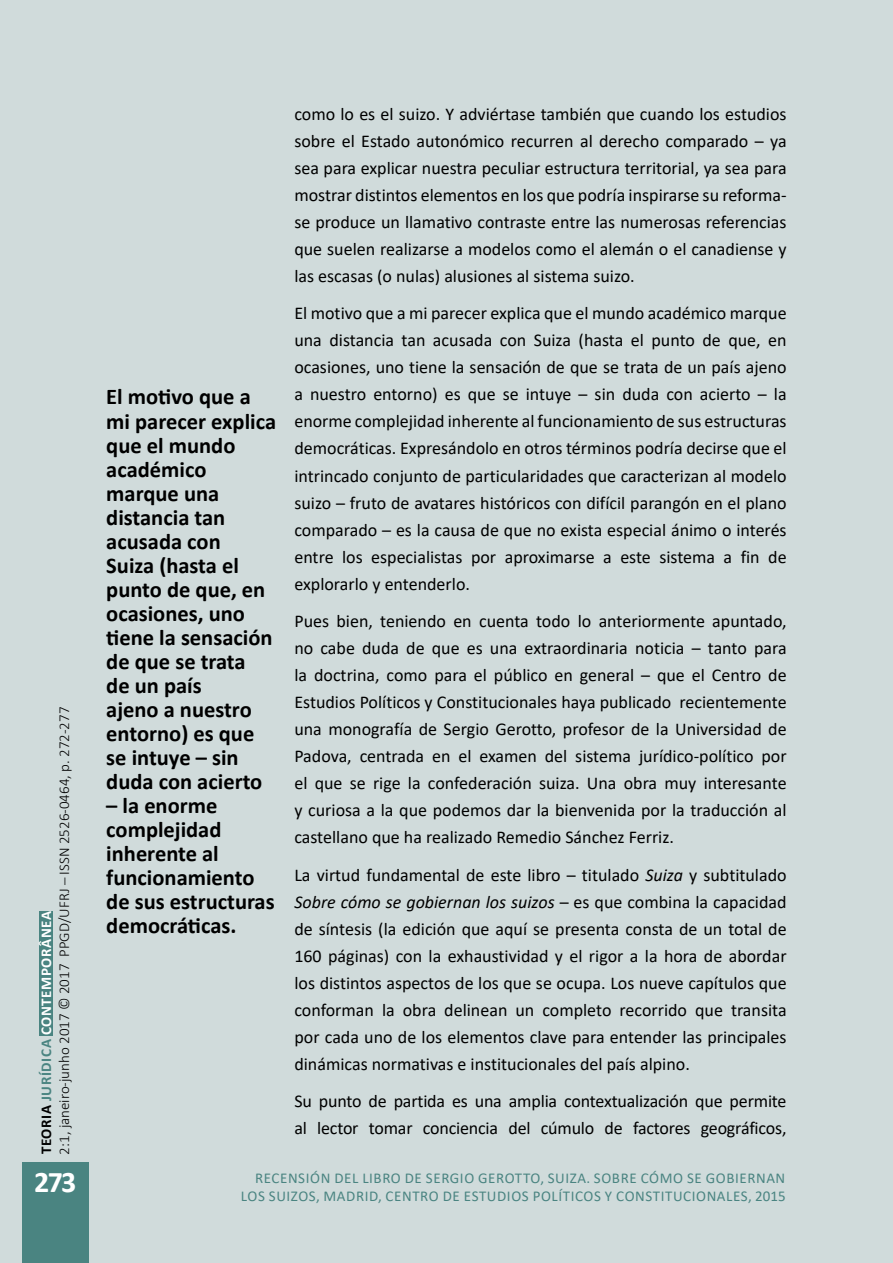
<style>
.page{position:relative;width:893px;height:1263px;background:#d0dbdb}
.page>*{position:absolute;margin:0;border:0;box-sizing:border-box;transform-origin:0 0}
.t1{font:700 30px "Calibri";color:#fff}
.t2{font:700 22.5px/24px "Calibri";color:#000}
.t3{font:18px/27px "Calibri";color:#000;text-align:justify}
.t4{font:15px/18px "Calibri";letter-spacing:.04em;color:#4a8481;text-align:right}
.t5{font:300 15px/18px "Calibri";color:#000}
.s1{font-weight:700}
.s2{font-weight:700;color:#4a8481}
.s3{font-weight:700;color:#fff}
.s4{font-style:italic}
</style>
<div class="page">
<div style="left:39px;top:911px;width:14px;height:124px;background:#4a8481"></div>
<div style="left:22px;top:1162px;width:67px;height:101px;background:#4a8481"></div>
<p class="t5" style="left:37px;top:1154px;width:449px;rotate:-90deg"><span class="s1">TEORIA</span> <span class="s2">JURÍDICA</span> <span class="s3">CONTEMPORÂNEA<br></span>2:1, janeiro-junho 2017 © 2017 PPGD/UFRJ – ISSN 2526-0464, p. 272-277</p>
<p class="t2" style="left:106px;top:385px;width:171px">El motivo que a mi parecer explica que el mundo académico marque una distancia tan acusada con<br>Suiza (hasta el punto de que, en ocasiones, uno tiene la sensación de que se trata<br>de un país<br>ajeno a nuestro entorno) es que se intuye – sin duda con acierto</p>
<p class="t2" style="left:106px;top:793px;width:170px">– la enorme complejidad inherente al funcionamiento de sus estructuras democráticas.</p>
<p class="t3" style="left:294px;top:100px;width:494px">como lo es el suizo. Y adviértase también que cuando los estudios sobre el Estado autonómico recurren al derecho comparado – ya sea para explicar nuestra peculiar estructura territorial, ya sea para mostrar distintos elementos en los que podría inspirarse su reforma&shy;se produce un llamativo contraste entre las numerosas referencias que suelen realizarse a modelos como el alemán o el canadiense y las escasas (o nulas) alusiones al sistema suizo.</p>
<p class="t3" style="left:294px;top:300px;width:494px">El motivo que a mi parecer explica que el mundo académico marque una distancia tan acusada con Suiza (hasta el punto de que, en ocasiones, uno tiene la sensación de que se trata de un país ajeno a nuestro entorno) es que se intuye – sin duda con acierto – la enorme complejidad inherente al funcionamiento de sus estructuras democráticas. Expresándolo en otros términos podría decirse que el intrincado conjunto de particularidades que caracterizan al modelo suizo – fruto de avatares históricos con difícil parangón en el plano comparado – es la causa de que no exista especial ánimo o interés entre los especialistas por aproximarse a este sistema a fin de explorarlo y entenderlo.</p>
<p class="t3" style="left:294px;top:607px;width:494px">Pues bien, teniendo en cuenta todo lo anteriormente apuntado, no cabe duda de que es una extraordinaria noticia – tanto para la doctrina, como para el público en general – que el Centro de Estudios Políticos y Constitucionales haya publicado recientemente una monografía de Sergio Gerotto, profesor de la Universidad de Padova, centrada en el examen del sistema jurídico-político por el que se rige la confederación suiza. Una obra muy interesante y curiosa a la que podemos dar la bienvenida por la traducción al castellano que ha realizado Remedio Sánchez Ferriz.</p>
<p class="t3" style="left:294px;top:861px;width:494px">La virtud fundamental de este libro – titulado <span class="s4">Suiza</span> y subtitulado <span class="s4">Sobre cómo se gobiernan los suizos</span> – es que combina la capacidad de síntesis (la edición que aquí se presenta consta de un total de 160 páginas) con la exhaustividad y el rigor a la hora de abordar los distintos aspectos de los que se ocupa. Los nueve capítulos que conforman la obra delinean un completo recorrido que transita por cada uno de los elementos clave para entender las principales dinámicas normativas e institucionales del país alpino.</p>
<p class="t3" style="left:294px;top:1087px;width:494px">Su punto de partida es una amplia contextualización que permite al lector tomar conciencia del cúmulo de factores geográficos,</p>
<h1 class="t1" style="left:34px;top:1161px;width:44px">273</h1>
<p class="t4" style="left:241px;top:1168px;width:546px">RECENSIÓN DEL LIBRO DE SERGIO GEROTTO, SUIZA. SOBRE CÓMO SE GOBIERNAN<br>LOS SUIZOS, MADRID, CENTRO DE ESTUDIOS POLÍTICOS Y CONSTITUCIONALES, 2015</p>
</div>
